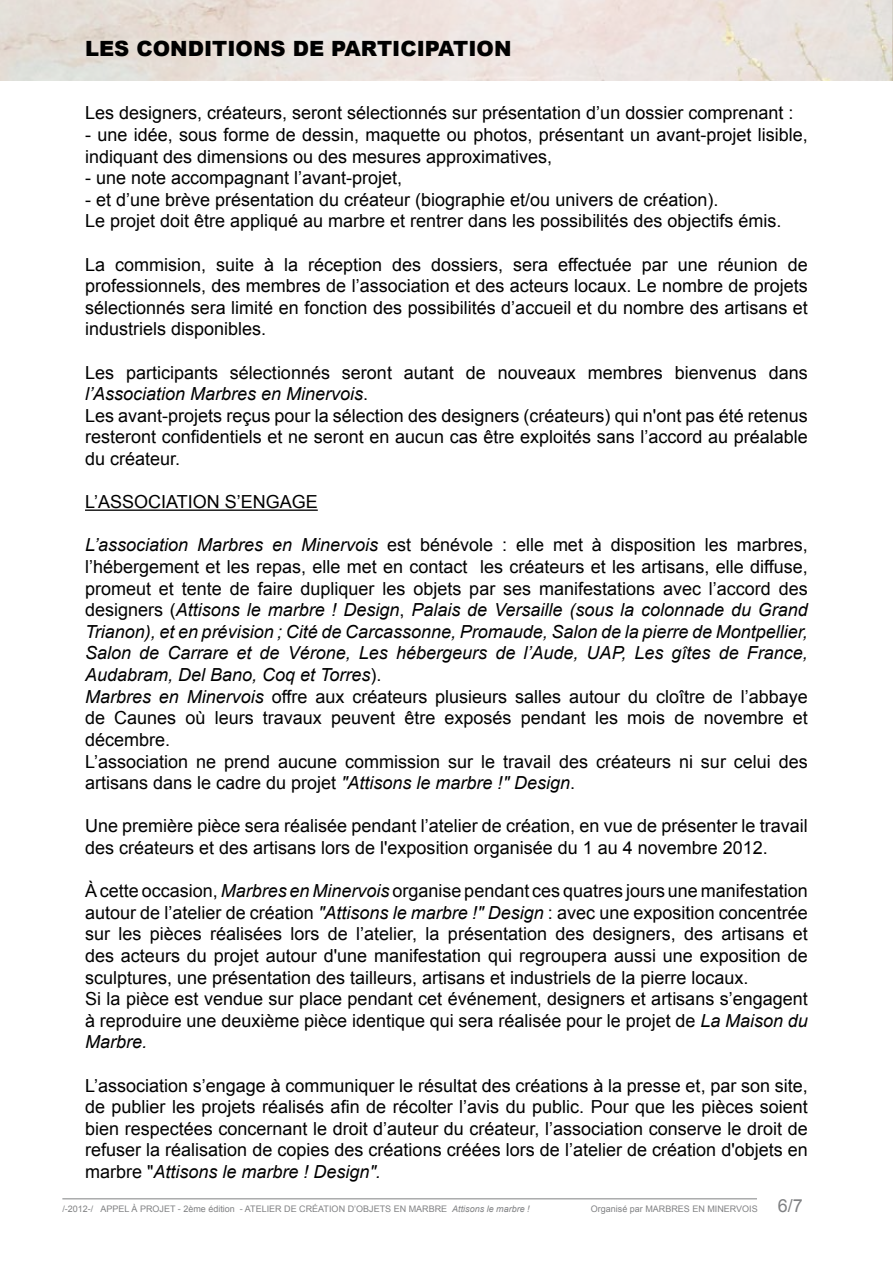
<style>
.page{position:relative;width:893px;height:1263px;background:#fff}
.page>*{position:absolute;margin:0;border:0;box-sizing:border-box;transform-origin:0 0}
.t1{font:900 21px "Arial";color:#000}
.t2{font:18px/21.6px "Arial";color:#000}
.t3{font:9px "Arial";color:#808183}
.s1{font-style:italic}
.s2{font-size:18px}
</style>
<div class="page">
<img style="left:0;top:0;width:893px;height:81px">
<hr style="left:62px;top:1198px;width:695px;height:1px;background:#808183">
<hr style="left:85px;top:509px;width:233px;height:2px;background:#000">
<p class="t1" style="left:85px;top:33px;width:428px">LES CONDITIONS DE PARTICIPATION</p>
<p class="t2" style="left:85px;top:102px;width:710px">Les designers, créateurs, seront sélectionnés sur présentation d’un dossier comprenant :</p>
<p class="t2" style="left:85px;top:124px;width:724px">- une idée, sous forme de dessin, maquette ou photos, présentant un avant-projet lisible, indiquant des dimensions ou des mesures approximatives,</p>
<p class="t2" style="left:85px;top:167px;width:319px">- une note accompagnant l’avant-projet,</p>
<p class="t2" style="left:85px;top:189px;width:698px">- et d’une brève présentation du créateur (biographie et/ou univers de création).<br>Le projet doit être appliqué au marbre et rentrer dans les possibilités des objectifs émis.</p>
<p class="t2" style="left:85px;top:254px;width:724px;text-align:justify">La commision, suite à la réception des dossiers, sera effectuée par une réunion de professionnels, des membres de l’association et des acteurs locaux. Le nombre de projets sélectionnés sera limité en fonction des possibilités d’accueil et du nombre des artisans et industriels disponibles.</p>
<p class="t2" style="left:85px;top:362px;width:724px">Les participants sélectionnés seront autant de nouveaux membres bienvenus dans <span class="s1">l’Association Marbres en Minervois</span>.<br>Les avant-projets reçus pour la sélection des designers (créateurs) qui n'ont pas été retenus resteront confidentiels et ne seront en aucun cas être exploités sans l’accord au préalable du créateur.</p>
<p class="t2" style="left:85px;top:491px;width:234px">L’ASSOCIATION S’ENGAGE</p>
<p class="t2" style="left:85px;top:534px;width:724px"><span class="s1">L’association Marbres en Minervois</span> est bénévole : elle met à disposition les marbres, l’hébergement et les repas, elle met en contact les créateurs et les artisans, elle diffuse, promeut et tente de faire dupliquer les objets par ses manifestations avec l’accord des designers (<span class="s1">Attisons le marbre ! Design</span>, <span class="s1">Palais de Versaille (sous la colonnade du Grand Trianon), et en prévision ; Cité de Carcassonne, Promaude, Salon de la pierre de Montpellier, Salon de Carrare et de Vérone, Les hébergeurs de l’Aude, UAP, Les gîtes de France, Audabram, Del Bano, Coq et Torres</span>).<br><span class="s1">Marbres en Minervois</span> offre aux créateurs plusieurs salles autour du cloître de l’abbaye de Caunes où leurs travaux peuvent être exposés pendant les mois de novembre et décembre.<br>L’association ne prend aucune commission sur le travail des créateurs ni sur celui des artisans dans le cadre du projet <span class="s1">"Attisons le marbre !" Design</span>.</p>
<p class="t2" style="left:85px;top:815px;width:724px">Une première pièce sera réalisée pendant l’atelier de création, en vue de présenter le travail des créateurs et des artisans lors de l'exposition organisée du 1 au 4 novembre 2012.</p>
<p class="t2" style="left:85px;top:880px;width:724px">À cette occasion, <span class="s1">Marbres en Minervois</span> organise pendant ces quatres jours une manifestation autour de l’atelier de création <span class="s1">"Attisons le marbre !" Design</span> : avec une exposition concentrée sur les pièces réalisées lors de l’atelier, la présentation des designers, des artisans et des acteurs du projet autour d'une manifestation qui regroupera aussi une exposition de sculptures, une présentation des tailleurs, artisans et industriels de la pierre locaux.<br>Si la pièce est vendue sur place pendant cet événement, designers et artisans s’engagent à reproduire une deuxième pièce identique qui sera réalisée pour le projet de <span class="s1">La Maison du Marbre.</span></p>
<p class="t2" style="left:85px;top:1074px;width:724px;text-align:justify">L’association s’engage à communiquer le résultat des créations à la presse et, par son site, de publier les projets réalisés afin de récolter l’avis du public. Pour que les pièces soient bien respectées concernant le droit d’auteur du créateur, l’association conserve le droit de refuser la réalisation de copies des créations créées lors de l’atelier de création d'objets en marbre "<span class="s1">Attisons le marbre ! Design".</span></p>
<p class="t3" style="left:62px;top:1203px;width:469px">/-2012-/ APPEL À PROJET - 2ème édition - ATELIER DE CRÉATION D’OBJETS EN MARBRE <span class="s1">Attisons le marbre !</span></p>
<p class="t3" style="left:591px;top:1203px;width:213px">Organisé par MARBRES EN MINERVOIS <span class="s2">6/7</span></p>
</div>
